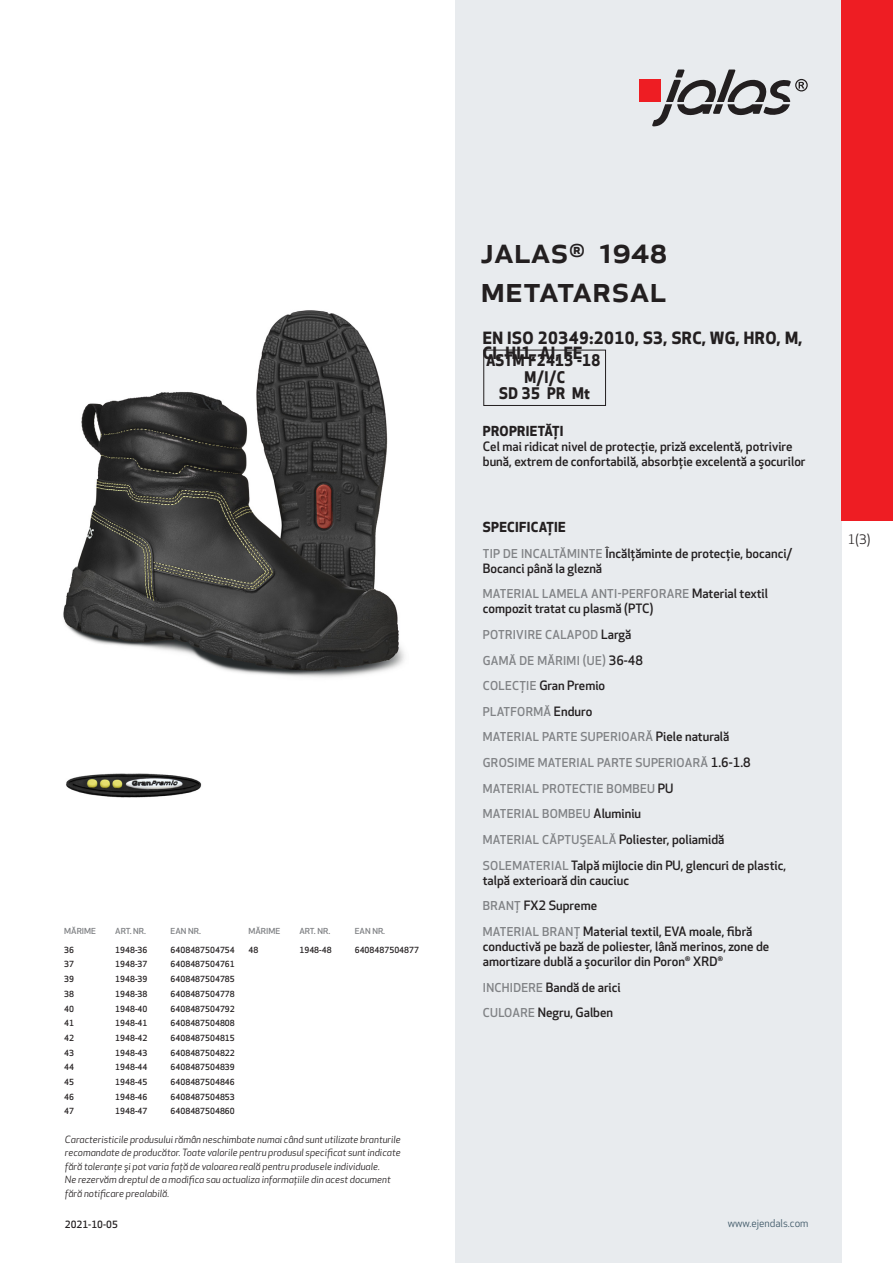
<style>
.page{position:relative;width:893px;height:1263px;background:#fff}
.page>*{position:absolute;margin:0;border:0;box-sizing:border-box;transform-origin:0 0}
.prodname{font:500 36px/39px "Apex New";color:#231f20}
.Funktion_body{font:700 16.5px/15px "Apex New";letter-spacing:.025em;color:#231f20}
.Funktion_body-2{font:700 15.6px "Apex New";letter-spacing:.025em;color:#231f20;scale:.95 1}
.Funktion_body-3{font:700 13.5px "Apex New";letter-spacing:.025em;color:#231f20}
.t1{font:12.75px "Apex New";color:#231f20}
.Funktion_body-4{font:500 12.6px/15px "Apex New";color:#231f20}
.Funktion_body-5{font:500 12px "Apex New";letter-spacing:.025em;color:#808285}
.t2{font:10.5px "Apex New";color:#405968}
.t3{font:italic 9.75px/13.5px "Apex New";color:#231f20}
.t4{font:500 9.75px "Apex New";color:#231f20}
.ArticleTable_body{font:500 8.25px "Apex New";color:#231f20}
.ArticeTable_header{font:500 8.1px "Apex New";color:#808285;scale:1.06 1}
.s1{font-size:12px;color:#808285}
.s2{font-size:12.6px;color:#231f20}
</style>
<div class="page">
<div style="left:455px;top:0;width:387px;height:1263px;background:#e8ebee"></div>
<div style="left:639px;top:80px;width:22px;height:22px;background:#ee1d23"></div>
<svg style="left:652px;top:70px;width:156px;height:56px"></svg>
<div style="left:483px;top:350px;width:123px;height:56px;border:1px solid #231f20"></div>
<div style="left:842px;top:0;width:51px;height:520px;background:#ee1d23"></div>
<img style="left:63px;top:310px;width:342px;height:368px">
<img style="left:66px;top:773px;width:136px;height:25px">
<p class="ArticeTable_header" style="left:64px;top:925px;width:32px">MĂRIME</p>
<p class="ArticeTable_header" style="left:115px;top:925px;width:31px">ART. NR.</p>
<p class="ArticeTable_header" style="left:171px;top:925px;width:30px">EAN NR.</p>
<p class="ArticleTable_body" style="left:64px;top:944px;width:11px">36</p>
<p class="ArticleTable_body" style="left:115px;top:944px;width:34px">1948-36</p>
<p class="ArticleTable_body" style="left:171px;top:944px;width:66px">6408487504754</p>
<p class="ArticleTable_body" style="left:64px;top:959px;width:11px">37</p>
<p class="ArticleTable_body" style="left:115px;top:959px;width:34px">1948-37</p>
<p class="ArticleTable_body" style="left:171px;top:959px;width:66px">6408487504761</p>
<p class="ArticleTable_body" style="left:64px;top:973px;width:11px">39</p>
<p class="ArticleTable_body" style="left:115px;top:973px;width:34px">1948-39</p>
<p class="ArticleTable_body" style="left:171px;top:973px;width:66px">6408487504785</p>
<p class="ArticleTable_body" style="left:64px;top:988px;width:11px">38</p>
<p class="ArticleTable_body" style="left:115px;top:988px;width:34px">1948-38</p>
<p class="ArticleTable_body" style="left:171px;top:988px;width:66px">6408487504778</p>
<p class="ArticleTable_body" style="left:64px;top:1003px;width:11px">40</p>
<p class="ArticleTable_body" style="left:115px;top:1003px;width:34px">1948-40</p>
<p class="ArticleTable_body" style="left:171px;top:1003px;width:66px">6408487504792</p>
<p class="ArticleTable_body" style="left:64px;top:1018px;width:11px">41</p>
<p class="ArticleTable_body" style="left:115px;top:1018px;width:34px">1948-41</p>
<p class="ArticleTable_body" style="left:171px;top:1018px;width:66px">6408487504808</p>
<p class="ArticleTable_body" style="left:64px;top:1032px;width:11px">42</p>
<p class="ArticleTable_body" style="left:115px;top:1032px;width:34px">1948-42</p>
<p class="ArticleTable_body" style="left:171px;top:1032px;width:66px">6408487504815</p>
<p class="ArticleTable_body" style="left:64px;top:1047px;width:11px">43</p>
<p class="ArticleTable_body" style="left:115px;top:1047px;width:34px">1948-43</p>
<p class="ArticleTable_body" style="left:171px;top:1047px;width:66px">6408487504822</p>
<p class="ArticleTable_body" style="left:64px;top:1062px;width:11px">44</p>
<p class="ArticleTable_body" style="left:115px;top:1062px;width:34px">1948-44</p>
<p class="ArticleTable_body" style="left:171px;top:1062px;width:66px">6408487504839</p>
<p class="ArticleTable_body" style="left:64px;top:1076px;width:11px">45</p>
<p class="ArticleTable_body" style="left:115px;top:1076px;width:34px">1948-45</p>
<p class="ArticleTable_body" style="left:171px;top:1076px;width:66px">6408487504846</p>
<p class="ArticleTable_body" style="left:64px;top:1091px;width:11px">46</p>
<p class="ArticleTable_body" style="left:115px;top:1091px;width:34px">1948-46</p>
<p class="ArticleTable_body" style="left:171px;top:1091px;width:66px">6408487504853</p>
<p class="ArticleTable_body" style="left:64px;top:1106px;width:11px">47</p>
<p class="ArticleTable_body" style="left:115px;top:1106px;width:34px">1948-47</p>
<p class="ArticleTable_body" style="left:171px;top:1106px;width:66px">6408487504860</p>
<p class="ArticeTable_header" style="left:248px;top:925px;width:32px">MĂRIME</p>
<p class="ArticeTable_header" style="left:299px;top:925px;width:31px">ART. NR.</p>
<p class="ArticeTable_header" style="left:355px;top:925px;width:30px">EAN NR.</p>
<p class="ArticleTable_body" style="left:248px;top:944px;width:11px">48</p>
<p class="ArticleTable_body" style="left:299px;top:944px;width:34px">1948-48</p>
<p class="ArticleTable_body" style="left:355px;top:944px;width:66px">6408487504877</p>
<p class="t3" style="left:65px;top:1132px;width:337px">Caracteristicile produsului rămân neschimbate numai când sunt utilizate branturile recomandate de producător. Toate valorile pentru produsul specificat sunt indicate fără toleranţe şi pot varia faţă de valoarea reală pentru produsele individuale.<br>Ne rezervăm dreptul de a modifica sau actualiza informaţiile din acest document fără notificare prealabilă.</p>
<p class="t4" style="left:65px;top:1218px;width:54px">2021-10-05</p>
<p class="prodname" style="left:480px;top:230px;width:188px">JALAS<sup>®</sup> 1948<br>METATARSAL</p>
<p class="Funktion_body" style="left:483px;top:330px;width:321px">EN ISO 20349:2010, S3, SRC, WG, HRO, M,<br>CI, HI1, AI, FE</p>
<p class="Funktion_body-2" style="left:486px;top:349px;width:122px">ASTM F2413 -18</p>
<p class="Funktion_body-2" style="left:524px;top:366px;width:44px">M/I/C</p>
<p class="Funktion_body-2" style="left:499px;top:382px;width:97px">SD 35 PR Mt</p>
<p class="Funktion_body-3" style="left:483px;top:421px;width:82px">PROPRIETĂŢI</p>
<p class="Funktion_body-4" style="left:483px;top:438px;width:324px">Cel mai ridicat nivel de protecţie, priză excelentă, potrivire bună, extrem de confortabilă, absorbţie excelentă a şocurilor</p>
<p class="Funktion_body-3" style="left:483px;top:517px;width:84px">SPECIFICAŢIE</p>
<p class="Funktion_body-4" style="left:483px;top:545px;width:311px"><span class="s1">TIP DE INCALTĂMINTE</span> Încălţăminte de protecţie, bocanci/<br>Bocanci până la gleznă</p>
<p class="Funktion_body-5" style="left:483px;top:586px;width:287px">MATERIAL LAMELA ANTI-PERFORARE <span class="s2">Material textil</span></p>
<p class="Funktion_body-4" style="left:483px;top:601px;width:172px">compozit tratat cu plasmă (PTC)</p>
<p class="Funktion_body-5" style="left:483px;top:626px;width:150px">POTRIVIRE CALAPOD <span class="s2">Largă</span></p>
<p class="Funktion_body-5" style="left:483px;top:652px;width:162px">GAMĂ DE MĂRIMI (UE) <span class="s2">36-48</span></p>
<p class="Funktion_body-4" style="left:483px;top:678px;width:124px"><span class="s1">COLECŢIE</span> Gran Premio</p>
<p class="Funktion_body-5" style="left:483px;top:703px;width:111px">PLATFORMĂ <span class="s2">Enduro</span></p>
<p class="Funktion_body-5" style="left:483px;top:729px;width:248px">MATERIAL PARTE SUPERIOARĂ <span class="s2">Piele naturală</span></p>
<p class="Funktion_body-5" style="left:483px;top:755px;width:269px">GROSIME MATERIAL PARTE SUPERIOARĂ <span class="s2">1.6-1.8</span></p>
<p class="Funktion_body-5" style="left:483px;top:780px;width:192px">MATERIAL PROTECTIE BOMBEU <span class="s2">PU</span></p>
<p class="Funktion_body-5" style="left:483px;top:806px;width:160px">MATERIAL BOMBEU <span class="s2">Aluminiu</span></p>
<p class="Funktion_body-4" style="left:483px;top:832px;width:243px"><span class="s1">MATERIAL CĂPTUŞEALĂ</span> Poliester, poliamidă</p>
<p class="Funktion_body-4" style="left:483px;top:857px;width:305px"><span class="s1">SOLEMATERIAL</span> Talpă mijlocie din PU, glencuri de plastic, talpă exterioară din cauciuc</p>
<p class="Funktion_body-4" style="left:483px;top:898px;width:116px"><span class="s1">BRANŢ</span> FX2 Supreme</p>
<p class="Funktion_body-4" style="left:483px;top:923px;width:288px"><span class="s1">MATERIAL BRANŢ</span> Material textil, EVA moale, fibră conductivă pe bază de poliester, lână merinos, zone de amortizare dublă a şocurilor din Poron<sup>®</sup> XRD<sup>®</sup></p>
<p class="Funktion_body-4" style="left:483px;top:979px;width:139px"><span class="s1">INCHIDERE</span> Bandă de arici</p>
<p class="Funktion_body-4" style="left:483px;top:1005px;width:132px"><span class="s1">CULOARE</span> Negru, Galben</p>
<p class="t1" style="left:848px;top:531px;width:24px">1(3)</p>
<p class="t2" style="left:728px;top:1217px;width:82px">www.ejendals.com</p>
</div>
